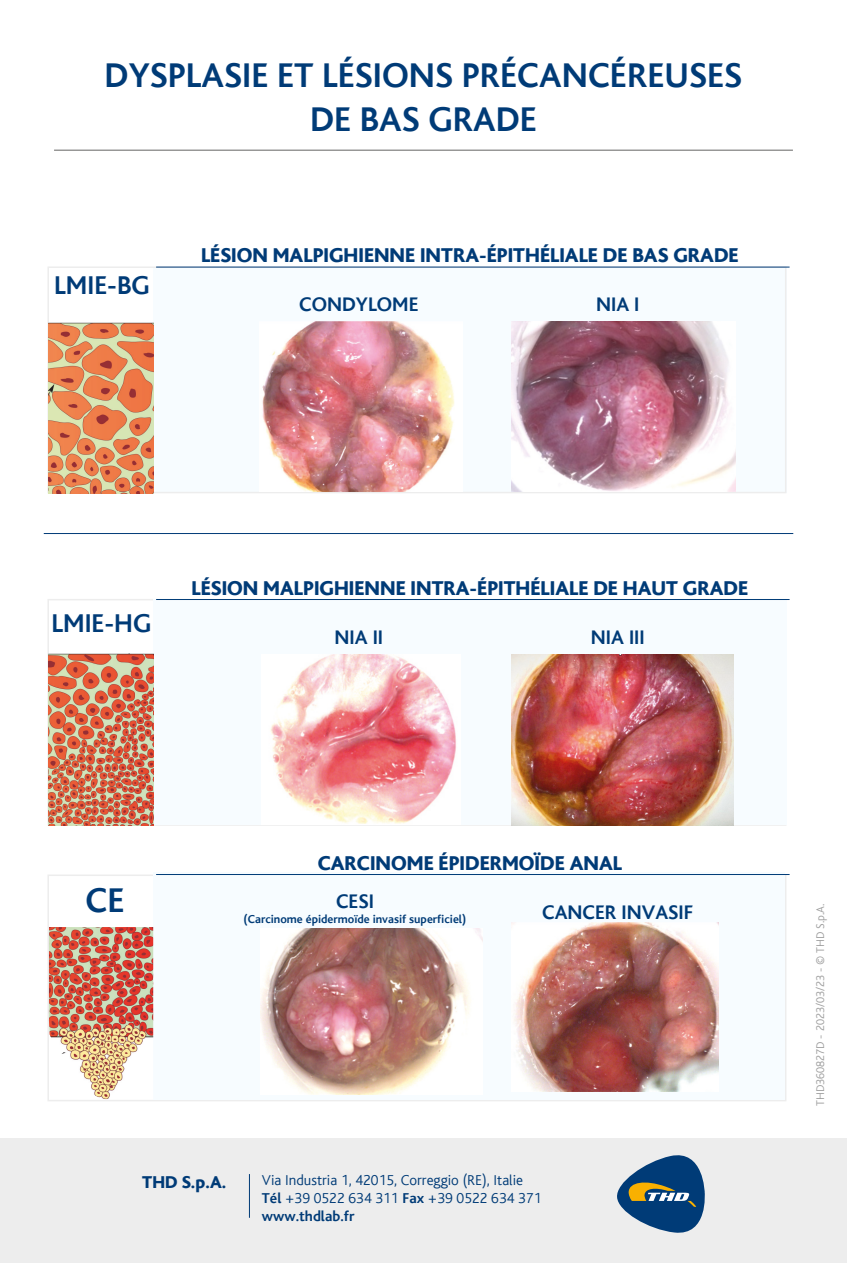
<style>
.page{position:relative;width:847px;height:1263px;background:#fff}
.page>*{position:absolute;margin:0;border:0;box-sizing:border-box;transform-origin:0 0}
.t1{font:700 36px/43.2px "Bliss";color:#003b77;text-align:center}
.t2{font:700 27px "Bliss";color:#003b77}
.t3{font:800 21px "Bliss";color:#003b77}
.t4{font:700 20.55px "Bliss";color:#003b77}
.t5{font:800 18px "Bliss";color:#003b77}
.t6{font:300 15px/18px "Bliss";color:#003b77}
.t7{font:700 12px "Bliss";color:#003b77}
.t8{font:300 11.7px "Bliss";color:#9d9d9d}
.s1{font-weight:700}
</style>
<div class="page">
<svg style="left:48px;top:266px;width:738px;height:227px"></svg>
<svg style="left:48px;top:599px;width:738px;height:227px"></svg>
<svg style="left:48px;top:875px;width:738px;height:226px"></svg>
<div style="left:153px;top:599px;width:633px;height:226px;background:#f7fcff"></div>
<div style="left:153px;top:873px;width:631px;height:227px;background:#f7fcff"></div>
<div style="left:0;top:1138px;width:846px;height:125px;background:#ededed"></div>
<hr style="left:54px;top:150px;width:738px;height:1px;background:#646463">
<hr style="left:156px;top:267px;width:633px;height:1px;background:#003b77">
<hr style="left:44px;top:533px;width:748px;height:1px;background:#003b77">
<hr style="left:156px;top:599px;width:633px;height:1px;background:#003b77">
<hr style="left:156px;top:874px;width:633px;height:1px;background:#003b77">
<img style="left:259px;top:322px;width:203px;height:170px">
<img style="left:270px;top:655px;width:186px;height:169px">
<img style="left:260px;top:928px;width:222px;height:167px">
<img style="left:511px;top:322px;width:224px;height:170px">
<img style="left:511px;top:923px;width:207px;height:168px">
<img style="left:49px;top:322px;width:104px;height:171px">
<img style="left:49px;top:654px;width:104px;height:172px">
<img style="left:153px;top:654px;width:1px;height:171px">
<img style="left:49px;top:927px;width:104px;height:172px">
<img style="left:49px;top:927px;width:1px;height:94px">
<img style="left:511px;top:655px;width:222px;height:171px">
<svg style="left:617px;top:1155px;width:87px;height:78px"></svg>
<hr style="left:249px;top:1174px;width:1px;height:44px;background:#003b77">
<hr style="left:846px;top:757px;width:1px;height:120px;background:#ededed">
<h1 class="t1" style="left:105px;top:55px;width:639px">DYSPLASIE ET LÉSIONS PRÉCANCÉREUSES<br>DE BAS GRADE</h1>
<p class="t2" style="left:54px;top:271px;width:97px">LMIE-BG</p>
<p class="t3" style="left:201px;top:245px;width:539px">LÉSION MALPIGHIENNE INTRA-ÉPITHÉLIALE DE BAS GRADE</p>
<p class="t4" style="left:299px;top:294px;width:121px">CONDYLOME</p>
<p class="t4" style="left:596px;top:294px;width:45px">NIA I</p>
<p class="t2" style="left:51px;top:609px;width:101px">LMIE-HG</p>
<p class="t3" style="left:191px;top:577px;width:558px">LÉSION MALPIGHIENNE INTRA-ÉPITHÉLIALE DE HAUT GRADE</p>
<p class="t4" style="left:334px;top:626px;width:50px">NIA II</p>
<p class="t4" style="left:590px;top:626px;width:55px">NIA III</p>
<h1 class="t1" style="left:85px;top:879px;width:40px">CE</h1>
<p class="t3" style="left:317px;top:852px;width:306px">CARCINOME ÉPIDERMOÏDE ANAL</p>
<p class="t4" style="left:336px;top:891px;width:39px">CESI</p>
<p class="t7" style="left:243px;top:912px;width:224px">(Carcinome épidermoïde invasif superficiel)</p>
<p class="t4" style="left:542px;top:901px;width:153px">CANCER INVASIF</p>
<p class="t5" style="left:142px;top:1172px;width:86px">THD S.p.A.</p>
<p class="t6" style="left:262px;top:1172px;width:281px">Via Industria 1, 42015, Correggio (RE), Italie<br><span class="s1">Tél</span> +39 0522 634 311 <span class="s1">Fax</span> +39 0522 634 371 <span class="s1">www.thdlab.fr</span></p>
<p class="t8" style="left:813px;top:1106px;width:204px;rotate:-90deg">THD360827D - 2023/03/23 - © THD S.p.A.</p>
</div>
